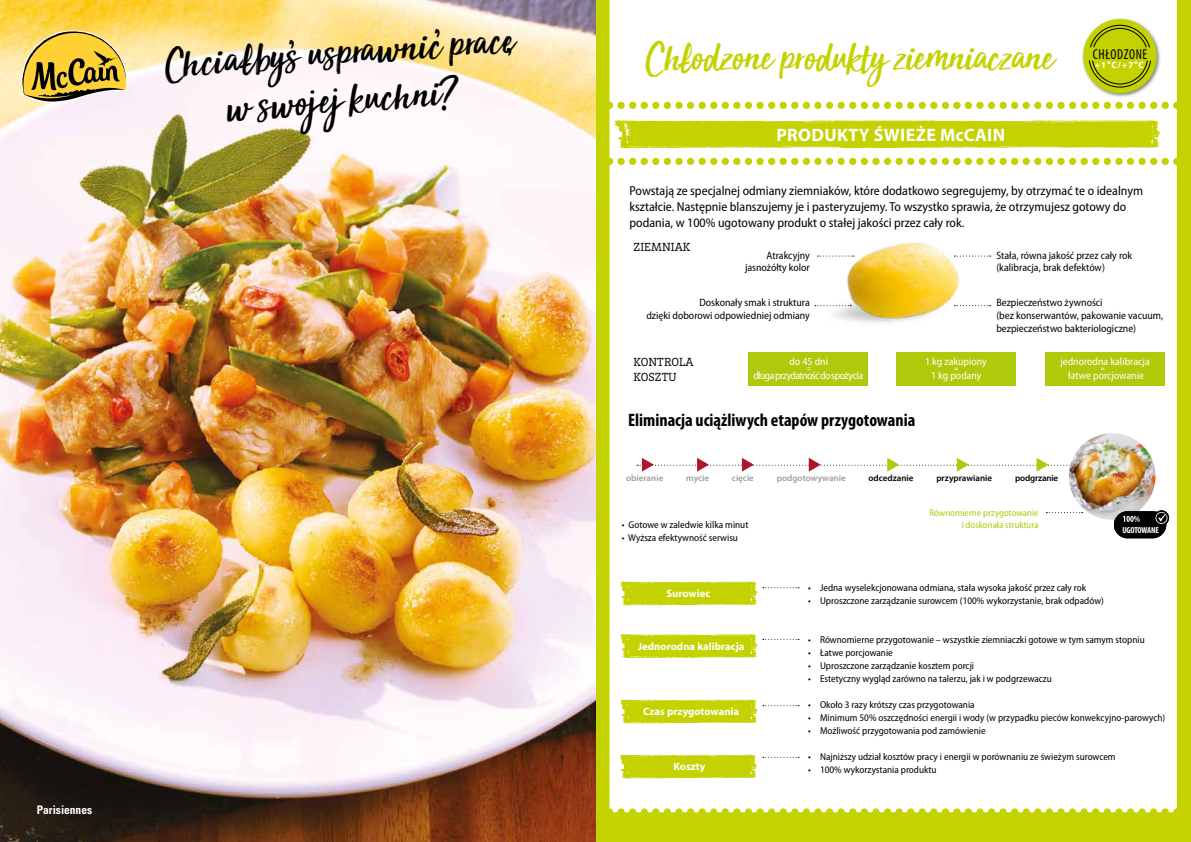
<style>
.page{position:relative;width:1191px;height:842px;background:#c3d200}
.page>*{position:absolute;margin:0;border:0;box-sizing:border-box;transform-origin:0 0}
.t1{font:45px/47.7px "Sun Valley";color:#000;text-align:center}
.t2{font:44px "Sun Valley";letter-spacing:-.02em;color:#c3d200}
.t3{font:700 condensed 18px "Myriad Pro";color:#000}
.t4{font:700 18px "Myriad Pro";letter-spacing:.02em;color:#fff}
.t5{font:condensed 14.5px "Myriad Pro";letter-spacing:.04em;color:#000;scale:.93 1}
.t6{font:semi-condensed 13px/16px "Myriad Pro";color:#000}
.t7{font:12px/14.4px "Brix Slab";letter-spacing:.005em;color:#000}
.t8{font:700 condensed 11.8px "Univers LT Std";color:#fff}
.t9{font:semi-condensed 10.7px/12.9px "Myriad Pro";color:#000;text-align:right}
.t10{font:semi-condensed 10.7px/13.9px "Myriad Pro";color:#fff;text-align:center}
.t11{font:700 10.7px "Myriad Pro";color:#fff}
.t12{font:semi-condensed 10.7px/13.9px "Myriad Pro";letter-spacing:-.055em;color:#fff;text-align:center}
.t13{font:semi-condensed 10px "Myriad Pro";color:#000}
.t14{font:semi-condensed 9.6px/11.5px "Myriad Pro";color:#afca0b;text-align:right}
.t15{font:700 9.1px "Myriad Pro";color:#fff}
.t16{font:600 9px "Myriad Pro";color:#9d9d9c}
.t17{font:600 9px "Myriad Pro";color:#000}
.t18{font:600 9px "Myriad Pro";letter-spacing:-.02em;color:#000}
.t19{font:700 condensed 8.7px "Myriad Pro";letter-spacing:-.02em;color:#fff}
</style>
<div class="page">
<div style="left:609px;top:0;width:567px;height:812px;background:#fff"></div>
<svg style="left:613px;top:120px;width:547px;height:28px"></svg>
<div style="left:1081px;top:17px;width:80px;height:81px;background:#000;opacity:.5"></div>
<div style="left:1083px;top:19px;width:73px;height:74px;background:#c3d200;border-radius:50%"></div>
<svg style="left:1088px;top:24px;width:63px;height:64px"></svg>
<img style="left:774px;top:196px;width:208px;height:167px">
<img style="left:0;top:0;width:595px;height:842px">
<div style="left:748px;top:353px;width:120px;height:33px;background:#afca0b"></div>
<div style="left:896px;top:353px;width:119px;height:33px;background:#afca0b"></div>
<div style="left:1045px;top:353px;width:119px;height:33px;background:#afca0b"></div>
<svg style="left:817px;top:256px;width:37px;height:1px"></svg>
<svg style="left:954px;top:256px;width:36px;height:1px"></svg>
<svg style="left:954px;top:305px;width:36px;height:1px"></svg>
<svg style="left:815px;top:305px;width:36px;height:1px"></svg>
<svg style="left:619px;top:581px;width:180px;height:24px"></svg>
<svg style="left:1046px;top:512px;width:36px;height:1px"></svg>
<svg style="left:619px;top:634px;width:180px;height:24px"></svg>
<svg style="left:619px;top:699px;width:180px;height:24px"></svg>
<svg style="left:619px;top:754px;width:180px;height:24px"></svg>
<img style="left:1069px;top:433px;width:86px;height:87px;border-radius:43px">
<div style="left:1113px;top:511px;width:53px;height:27px;background:#000;border-radius:13px"></div>
<svg style="left:1153px;top:510px;width:16px;height:15px"></svg>
<svg style="left:1155px;top:512px;width:12px;height:12px"></svg>
<svg style="left:1122px;top:516px;width:17px;height:6px"></svg>
<svg style="left:637px;top:458px;width:461px;height:14px;background:#f1e8df"></svg>
<svg style="left:21px;top:30px;width:107px;height:73px;background:#c8ab4e"></svg>
<h1 class="t1" style="left:164px;top:38px;width:350px;rotate:-4deg">Chciałbys’ usprawnic’ prace, w swojej kuchni?</h1>
<p class="t8" style="left:37px;top:802px;width:57px">Parisiennes</p>
<h2 class="t2" style="left:646px;top:19px;width:408px">Chłodzone produkty ziemniaczane</h2>
<h3 class="t4" style="left:776px;top:123px;width:230px">PRODUKTY ŚWIEŻE McCAIN</h3>
<h3 class="t5" style="left:1093px;top:46px;width:60px">CHŁODZONE</h3>
<p class="t15" style="left:1094px;top:59px;width:51px">+1<sup>o</sup>C/+7<sup>o</sup>C</p>
<p class="t6" style="left:629px;top:183px;width:515px">Powstają ze specjalnej odmiany ziemniaków, które dodatkowo segregujemy, by otrzymać te o idealnym kształcie. Następnie blanszujemy je i pasteryzujemy. To wszystko sprawia, że otrzymujesz gotowy do podania, w 100% ugotowany produkt o stałej jakości przez cały rok.</p>
<p class="t7" style="left:633px;top:239px;width:58px">ZIEMNIAK</p>
<p class="t9" style="left:745px;top:249px;width:66px">Atrakcyjny jasnożółty kolor</p>
<p class="t9" style="left:996px;top:249px;width:137px;text-align:left">Stała, równa jakość przez cały rok (kalibracja, brak defektów)</p>
<p class="t9" style="left:996px;top:297px;width:168px;text-align:left">Bezpieczeństwo żywności<br>(bez konserwantów, pakowanie vacuum, bezpieczeństwo bakteriologiczne)</p>
<p class="t9" style="left:646px;top:297px;width:165px">Doskonały smak i struktura<br>dzięki doborowi odpowiedniej odmiany</p>
<p class="t7" style="left:633px;top:354px;width:61px">KONTROLA<br>KOSZTU</p>
<p class="t12" style="left:753px;top:355px;width:111px">do 45 dni<br>długa przydatność do spożycia</p>
<p class="t10" style="left:925px;top:355px;width:63px">1 kg zakupiony<br>1 kg podany</p>
<p class="t10" style="left:1060px;top:355px;width:91px">jednorodna kalibracja łatwe porcjowanie</p>
<h3 class="t3" style="left:628px;top:409px;width:289px">Eliminacja uciążliwych etapów przygotowania</h3>
<p class="t16" style="left:626px;top:472px;width:39px">obieranie</p>
<p class="t16" style="left:686px;top:472px;width:24px">mycie</p>
<p class="t16" style="left:732px;top:472px;width:23px">cięcie</p>
<p class="t16" style="left:777px;top:472px;width:70px">podgotowywanie</p>
<p class="t17" style="left:868px;top:472px;width:46px">odcedzanie</p>
<p class="t17" style="left:936px;top:472px;width:57px">przyprawianie</p>
<p class="t18" style="left:1015px;top:472px;width:45px">podgrzanie</p>
<p class="t13" style="left:622px;top:519px;width:128px">• Gotowe w zaledwie kilka minut</p>
<p class="t13" style="left:622px;top:532px;width:118px">• Wyższa efektywność serwisu</p>
<p class="t14" style="left:929px;top:507px;width:111px">Równomierne przygotowanie i doskonała struktura</p>
<p class="t19" style="left:1122px;top:525px;width:38px">UGOTOWANE</p>
<p class="t11" style="left:666px;top:586px;width:45px">Surowiec</p>
<p class="t11" style="left:638px;top:639px;width:108px">Jednorodna kalibracja</p>
<p class="t11" style="left:643px;top:705px;width:98px">Czas przygotowania</p>
<p class="t11" style="left:673px;top:759px;width:33px">Koszty</p>
<p class="t13" style="left:808px;top:583px;width:279px">• Jedna wyselekcjonowana odmiana, stała wysoka jakość przez cały rok</p>
<p class="t13" style="left:808px;top:596px;width:297px">• Uproszczone zarządzanie surowcem (100% wykorzystanie, brak odpadów)</p>
<p class="t13" style="left:808px;top:635px;width:338px">• Równomierne przygotowanie – wszystkie ziemniaczki gotowe w tym samym stopniu</p>
<p class="t13" style="left:808px;top:648px;width:86px">• Łatwe porcjowanie</p>
<p class="t13" style="left:808px;top:661px;width:168px">• Uproszczone zarządzanie kosztem porcji</p>
<p class="t13" style="left:808px;top:674px;width:245px">• Estetyczny wygląd zarówno na talerzu, jak i w podgrzewaczu</p>
<p class="t13" style="left:808px;top:700px;width:168px">• Około 3 razy krótszy czas przygotowania</p>
<p class="t13" style="left:808px;top:713px;width:359px">• Minimum 50% oszczędności energii i wody (w przypadku pieców konwekcyjno-parowych)</p>
<p class="t13" style="left:808px;top:726px;width:179px">• Możliwość przygotowania pod zamówienie</p>
<p class="t13" style="left:808px;top:752px;width:309px">• Najniższy udział kosztów pracy i energii w porównaniu ze świeżym surowcem</p>
<p class="t13" style="left:808px;top:765px;width:130px">• 100% wykorzystania produktu</p>
</div>
